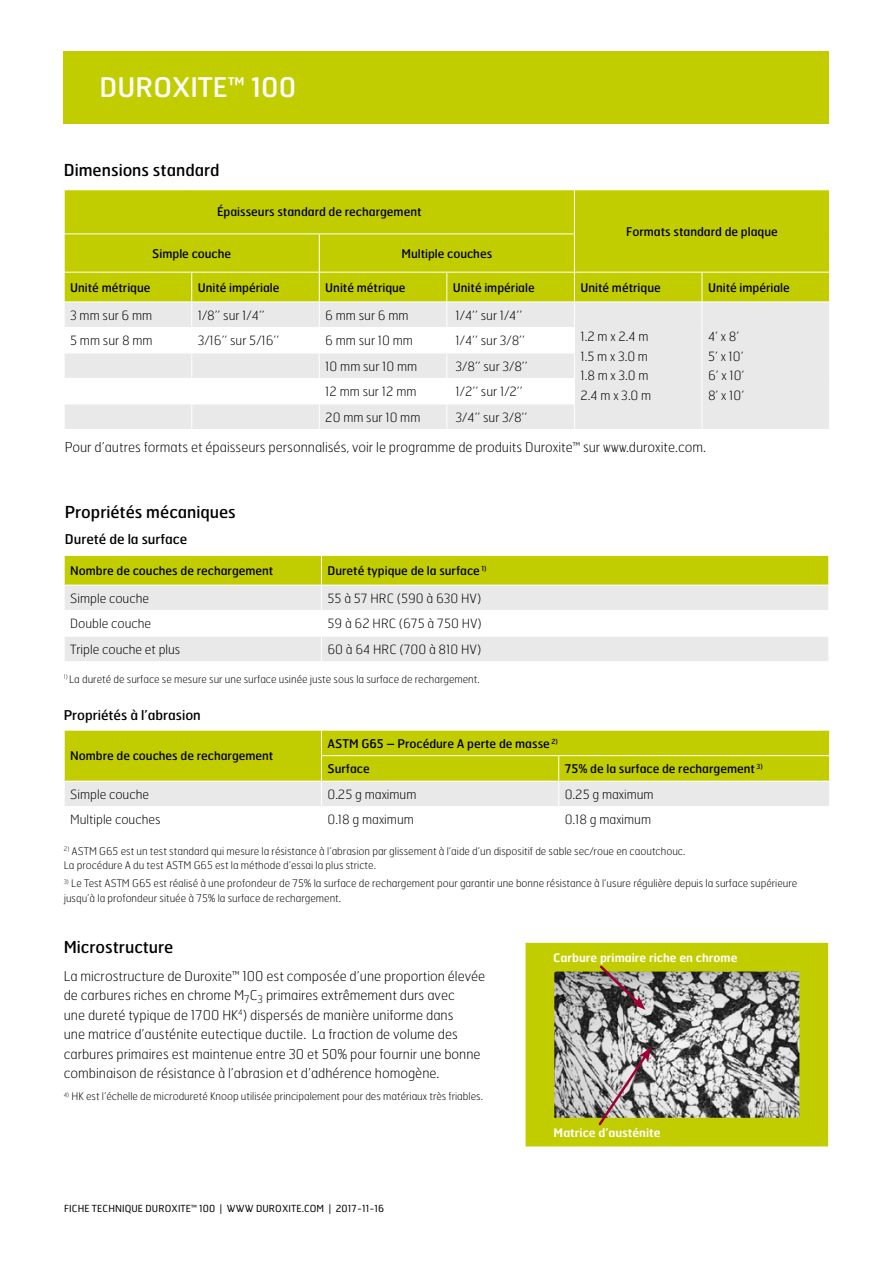
<style>
.page{position:relative;width:893px;height:1263px;background:#fff}
.page>*{position:absolute;margin:0;border:0;box-sizing:border-box;transform-origin:0 0}
.Heading_1___25_6x26{font:27px "Hermes FB";color:#fff}
.Heading_2___11x14{font:16.5px "Hermes FB";color:#000}
.Hermes_Thin_9x13{font:100 13.5px/19.5px "Hermes FB";color:#000}
.Heading_3___9x12{font:13.5px "Hermes FB";color:#000}
.Body_table_8_5x11_5{font:100 12.75px "Hermes FB";color:#000}
.Heading_table{font:12px "Hermes FB";color:#000}
.Caption_8_10{font:600 11.85px "Hermes FB";color:#fff}
.Caption_8_10-2{font:100 10.5px/14.2px "Hermes FB";color:#000}
.Sidfot{font:9.75px "Hermes FB";letter-spacing:.01em;color:#000}
</style>
<div class="page">
<svg style="left:64px;top:555px;width:765px;height:106px"></svg>
<svg style="left:64px;top:730px;width:766px;height:76px;background:#d0d753"></svg>
<div style="left:64px;top:51px;width:765px;height:72px;background:#c2cd00"></div>
<svg style="left:525px;top:942px;width:304px;height:205px;background:#acb055"></svg>
<svg style="left:596px;top:1047px;width:55px;height:80px;background:#a49b88"></svg>
<svg style="left:598px;top:963px;width:47px;height:47px;background:#867b5c"></svg>
<div style="left:65px;top:190px;width:764px;height:112px;background:#c2cd00"></div>
<div style="left:575px;top:303px;width:254px;height:126px;background:#e9e9ea"></div>
<hr style="left:574px;top:190px;width:1px;height:43px;background:#fff">
<hr style="left:64px;top:233px;width:128px;height:1px;background:#fff">
<hr style="left:192px;top:233px;width:127px;height:1px;background:#fff">
<hr style="left:319px;top:233px;width:128px;height:1px;background:#fff">
<hr style="left:319px;top:234px;width:1px;height:38px;background:#fff">
<hr style="left:447px;top:233px;width:128px;height:1px;background:#fff">
<hr style="left:574px;top:234px;width:1px;height:38px;background:#fff">
<hr style="left:64px;top:272px;width:128px;height:1px;background:#fff">
<hr style="left:192px;top:272px;width:127px;height:1px;background:#fff">
<hr style="left:319px;top:272px;width:128px;height:1px;background:#fff">
<hr style="left:447px;top:272px;width:127px;height:1px;background:#fff">
<hr style="left:574px;top:272px;width:128px;height:1px;background:#fff">
<hr style="left:702px;top:272px;width:128px;height:1px;background:#fff">
<svg style="left:64px;top:273px;width:511px;height:156px"></svg>
<svg style="left:702px;top:273px;width:1px;height:156px"></svg>
<svg style="left:829px;top:273px;width:1px;height:29px"></svg>
<p class="Heading_1___25_6x26" style="left:100px;top:70px;width:198px">DUROXITE™ 100</p>
<p class="Heading_2___11x14" style="left:64px;top:160px;width:157px">Dimensions standard</p>
<p class="Heading_table" style="left:217px;top:204px;width:206px">Épaisseurs standard de rechargement</p>
<p class="Heading_table" style="left:152px;top:246px;width:80px">Simple couche</p>
<p class="Heading_table" style="left:401px;top:246px;width:92px">Multiple couches</p>
<p class="Heading_table" style="left:626px;top:224px;width:153px">Formats standard de plaque</p>
<p class="Heading_table" style="left:70px;top:280px;width:82px">Unité métrique</p>
<p class="Heading_table" style="left:198px;top:280px;width:83px">Unité impériale</p>
<p class="Heading_table" style="left:325px;top:280px;width:82px">Unité métrique</p>
<p class="Heading_table" style="left:453px;top:280px;width:83px">Unité impériale</p>
<p class="Heading_table" style="left:580px;top:280px;width:82px">Unité métrique</p>
<p class="Heading_table" style="left:708px;top:280px;width:83px">Unité impériale</p>
<p class="Body_table_8_5x11_5" style="left:70px;top:307px;width:84px">3 mm sur 6 mm</p>
<p class="Body_table_8_5x11_5" style="left:198px;top:307px;width:69px">1/8’’ sur 1/4’’</p>
<p class="Body_table_8_5x11_5" style="left:325px;top:307px;width:85px">6 mm sur 6 mm</p>
<p class="Body_table_8_5x11_5" style="left:456px;top:307px;width:68px">1/4’’ sur 1/4’’</p>
<p class="Body_table_8_5x11_5" style="left:580px;top:329px;width:70px">1.2 m x 2.4 m</p>
<p class="Body_table_8_5x11_5" style="left:580px;top:348px;width:69px">1.5 m x 3.0 m</p>
<p class="Body_table_8_5x11_5" style="left:580px;top:368px;width:70px">1.8 m x 3.0 m</p>
<p class="Body_table_8_5x11_5" style="left:580px;top:387px;width:72px">2.4 m x 3.0 m</p>
<p class="Body_table_8_5x11_5" style="left:708px;top:329px;width:33px">4’ x 8’</p>
<p class="Body_table_8_5x11_5" style="left:708px;top:348px;width:37px">5’ x 10’</p>
<p class="Body_table_8_5x11_5" style="left:708px;top:368px;width:38px">6’ x 10’</p>
<p class="Body_table_8_5x11_5" style="left:708px;top:387px;width:38px">8’ x 10’</p>
<p class="Body_table_8_5x11_5" style="left:70px;top:332px;width:84px">5 mm sur 8 mm</p>
<p class="Body_table_8_5x11_5" style="left:198px;top:332px;width:83px">3/16’’ sur 5/16’’</p>
<p class="Body_table_8_5x11_5" style="left:325px;top:332px;width:89px">6 mm sur 10 mm</p>
<p class="Body_table_8_5x11_5" style="left:456px;top:332px;width:71px">1/4’’ sur 3/8’’</p>
<p class="Body_table_8_5x11_5" style="left:325px;top:358px;width:94px">10 mm sur 10 mm</p>
<p class="Body_table_8_5x11_5" style="left:456px;top:358px;width:74px">3/8’’ sur 3/8’’</p>
<p class="Body_table_8_5x11_5" style="left:325px;top:383px;width:93px">12 mm sur 12 mm</p>
<p class="Body_table_8_5x11_5" style="left:456px;top:383px;width:69px">1/2’’ sur 1/2’’</p>
<p class="Body_table_8_5x11_5" style="left:325px;top:409px;width:97px">20 mm sur 10 mm</p>
<p class="Body_table_8_5x11_5" style="left:456px;top:409px;width:73px">3/4’’ sur 3/8’’</p>
<p class="Hermes_Thin_9x13" style="left:65px;top:437px;width:643px">Pour d’autres formats et épaisseurs personnalisés, voir le programme de produits Duroxite™ sur www.duroxite.com.</p>
<p class="Heading_2___11x14" style="left:65px;top:501px;width:173px">Propriétés mécaniques</p>
<p class="Heading_3___9x12" style="left:65px;top:531px;width:124px">Dureté de la surface</p>
<p class="Heading_table" style="left:70px;top:563px;width:205px">Nombre de couches de rechargement</p>
<p class="Heading_table" style="left:327px;top:563px;width:161px">Dureté typique de la surface <sup>1)</sup></p>
<p class="Body_table_8_5x11_5" style="left:70px;top:590px;width:80px">Simple couche</p>
<p class="Body_table_8_5x11_5" style="left:327px;top:590px;width:155px">55 à 57 HRC (590 à 630 HV)</p>
<p class="Body_table_8_5x11_5" style="left:70px;top:616px;width:83px">Double couche</p>
<p class="Body_table_8_5x11_5" style="left:327px;top:616px;width:156px">59 à 62 HRC (675 à 750 HV)</p>
<p class="Body_table_8_5x11_5" style="left:70px;top:641px;width:112px">Triple couche et plus</p>
<p class="Body_table_8_5x11_5" style="left:327px;top:641px;width:155px">60 à 64 HRC (700 à 810 HV)</p>
<p class="Caption_8_10-2" style="left:64px;top:672px;width:417px"><sup>1)</sup> La dureté de surface se mesure sur une surface usinée juste sous la surface de rechargement.</p>
<p class="Heading_3___9x12" style="left:64px;top:706px;width:139px">Propriétés à l’abrasion</p>
<p class="Heading_table" style="left:70px;top:748px;width:205px">Nombre de couches de rechargement</p>
<p class="Heading_table" style="left:327px;top:735px;width:232px">ASTM G65 – Procédure A perte de masse <sup>2)</sup></p>
<p class="Heading_table" style="left:327px;top:761px;width:44px">Surface</p>
<p class="Heading_table" style="left:565px;top:761px;width:200px">75% de la surface de rechargement <sup>3)</sup></p>
<p class="Body_table_8_5x11_5" style="left:70px;top:786px;width:80px">Simple couche</p>
<p class="Body_table_8_5x11_5" style="left:327px;top:786px;width:90px">0.25 g maximum</p>
<p class="Body_table_8_5x11_5" style="left:565px;top:786px;width:90px">0.25 g maximum</p>
<p class="Body_table_8_5x11_5" style="left:70px;top:812px;width:92px">Multiple couches</p>
<p class="Body_table_8_5x11_5" style="left:327px;top:812px;width:88px">0.18 g maximum</p>
<p class="Body_table_8_5x11_5" style="left:565px;top:812px;width:88px">0.18 g maximum</p>
<p class="Caption_8_10-2" style="left:64px;top:843px;width:623px"><sup>2)</sup> ASTM G65 est un test standard qui mesure la résistance à l’abrasion par glissement à l’aide d’un dispositif de sable sec/roue en caoutchouc.<br>La procédure A du test ASTM G65 est la méthode d’essai la plus stricte.</p>
<p class="Caption_8_10-2" style="left:64px;top:876px;width:735px"><sup>3)</sup> Le Test ASTM G65 est réalisé à une profondeur de 75% la surface de rechargement pour garantir une bonne résistance à l’usure régulière depuis la surface supérieure jusqu’à la profondeur située à 75% la surface de rechargement.</p>
<p class="Heading_2___11x14" style="left:64px;top:936px;width:111px">Microstructure</p>
<p class="Hermes_Thin_9x13" style="left:64px;top:965px;width:423px">La microstructure de Duroxite™ 100 est composée d’une proportion élevée de carbures riches en chrome M<sub>7</sub>C<sub>3</sub> primaires extrêmement durs avec<br>une dureté typique de 1700 HK<sup>4</sup>) dispersés de manière uniforme dans<br>une matrice d’austénite eutectique ductile. La fraction de volume des carbures primaires est maintenue entre 30 et 50% pour fournir une bonne combinaison de résistance à l’abrasion et d’adhérence homogène.</p>
<p class="Caption_8_10-2" style="left:64px;top:1089px;width:421px"><sup>4)</sup> HK est l’échelle de microdureté Knoop utilisée principalement pour des matériaux très friables.</p>
<p class="Sidfot" style="left:64px;top:1203px;width:321px">FICHE TECHNIQUE DUROXITE™ 100 | WWW DUROXITE.COM | 2017-11-16</p>
<p class="Caption_8_10" style="left:553px;top:950px;width:186px">Carbure primaire riche en chrome</p>
<p class="Caption_8_10" style="left:554px;top:1125px;width:108px">Matrice d’austénite</p>
</div>
